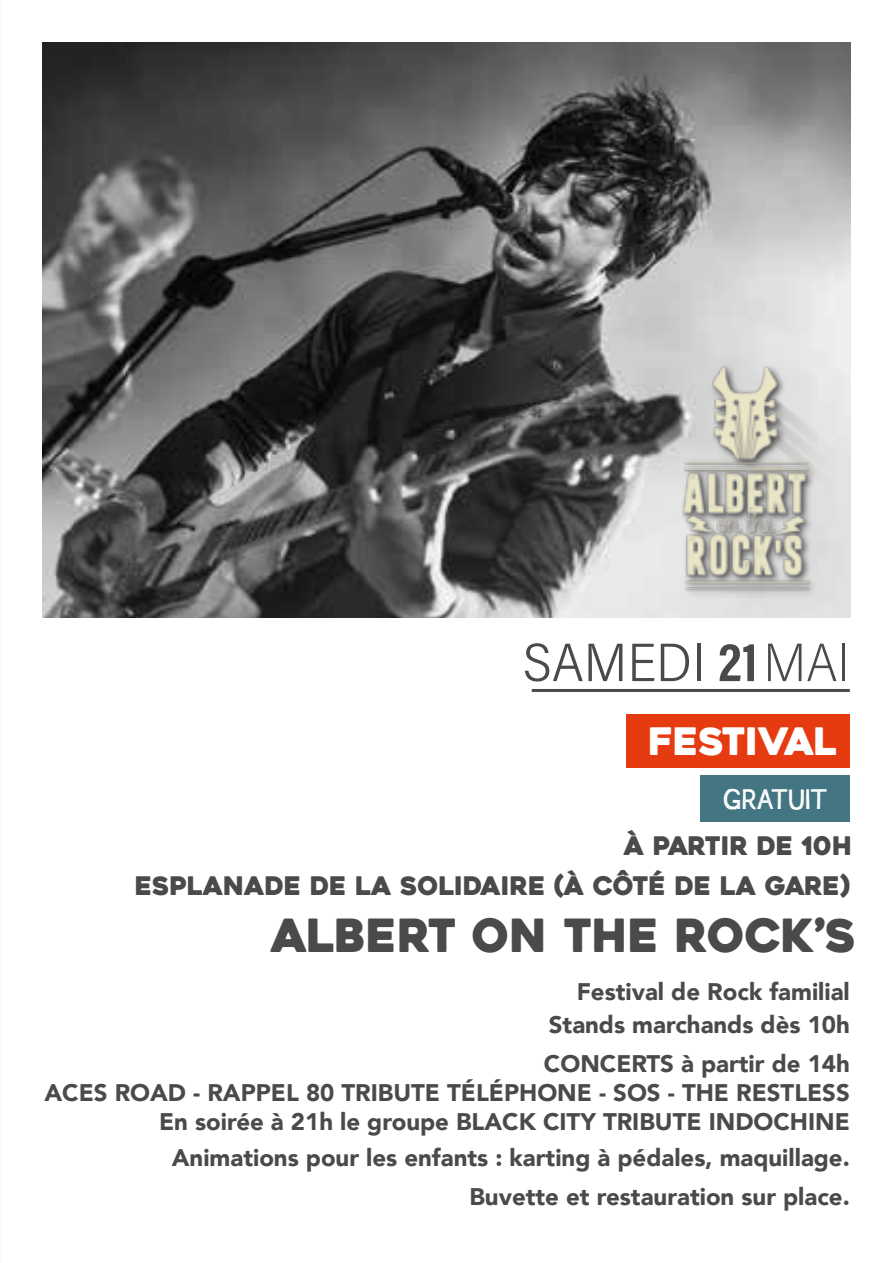
<style>
.page{position:relative;width:893px;height:1263px;background:#fff}
.page>*{position:absolute;margin:0;border:0;box-sizing:border-box;transform-origin:0 0}
.t1{font:54px "Acumin Variable Concept";letter-spacing:.01em;color:#4a4a49}
.t2{font:45.6px "Heavitas";color:#4b4a49}
.t3{font:37.8px "Heavitas";color:#fff}
.t4{font:26.4px "Austral Sans Stamp";color:#fff}
.t5{font:25.5px/40.2px "Heavitas";color:#4b4a49;text-align:right}
.t6{font:900 24px/28.8px "Avenir";color:#4b4a49;text-align:right}
</style>
<div class="page">
<hr style="left:532px;top:689px;width:318px;height:3px;background:#4a4a49">
<div style="left:627px;top:714px;width:223px;height:54px;background:#e63b11"></div>
<img style="left:43px;top:43px;width:807px;height:574px">
<img style="left:651px;top:330px;width:186px;height:274px">
<div style="left:700px;top:775px;width:150px;height:46px;background:#437682"></div>
<h1 class="t1" style="left:523px;top:625px;width:328px">SAMEDI 21MAI</h1>
<h3 class="t3" style="left:648px;top:718px;width:190px">FESTIVAL</h3>
<p class="t4" style="left:723px;top:779px;width:106px">GRATUIT</p>
<p class="t5" style="left:135px;top:825px;width:719px">À PARTIR DE 10H<br>ESPLANADE DE LA SOLIDAIRE (À CÔTÉ DE LA GARE)</p>
<h2 class="t2" style="left:271px;top:907px;width:586px">ALBERT ON THE ROCK’S</h2>
<p class="t6" style="left:549px;top:974px;width:302px;line-height:33px">Festival de Rock familial<br>Stands marchands dès 10h</p>
<p class="t6" style="left:45px;top:1048px;width:807px">CONCERTS à partir de 14h<br>ACES ROAD - RAPPEL 80 TRIBUTE TÉLÉPHONE - SOS - THE RESTLESS<br>En soirée à 21h le groupe BLACK CITY TRIBUTE INDOCHINE</p>
<p class="t6" style="left:172px;top:1137px;width:679px;line-height:39px">Animations pour les enfants : karting à pédales, maquillage.<br>Buvette et restauration sur place.</p>
</div>
